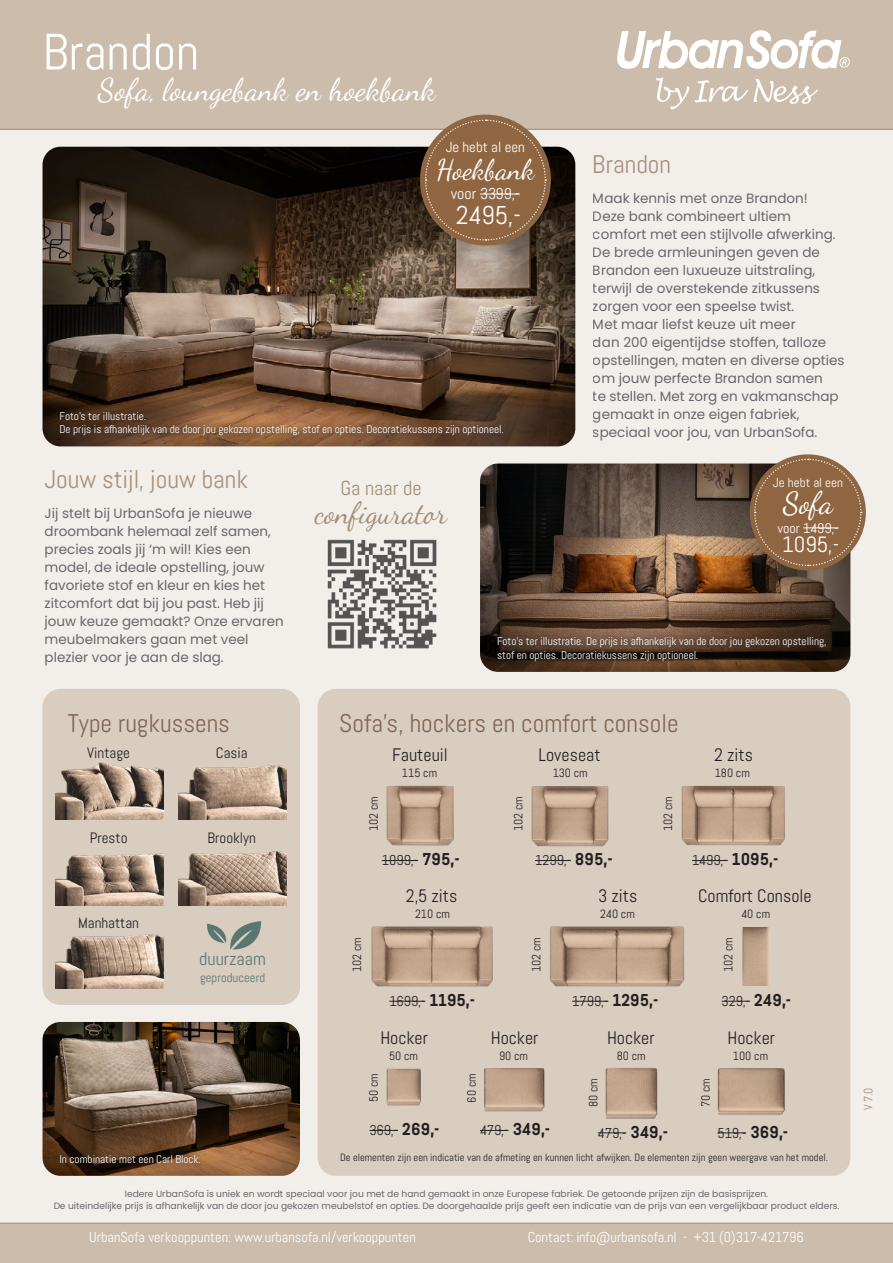
<style>
.page{position:relative;width:893px;height:1263px;background:#fff}
.page>*{position:absolute;margin:0;border:0;box-sizing:border-box;transform-origin:0 0}
.t1{font:51px "Abel";color:#fff}
.t2{font:31.5px "Dancing Script";color:#fff}
.t3{font:30.45px "Dancing Script";color:#fff}
.t4{font:30.3px "Dancing Script";color:#a38e7a}
.t5{font:28.5px "Dancing Script";color:#fff}
.t6{font:25.65px "Abel";color:#fff}
.t7{font:25.5px "Abel";color:#7f6754}
.t8{font:25.5px "Abel";color:#a38e7a}
.t9{font:22.05px "Abel";color:#fff}
.t10{font:20.25px "Abel";color:#a38e7a}
.t11{font:18.15px "Abel";color:#597671}
.t12{font:18px "Abel";color:#231f20}
.t13{font:15.6px "Abel";color:#fff}
.t14{font:15px "Abel";color:#231f20}
.t15{font:14.55px "Abel";color:#fff}
.t16{font:14.4px "Abel";color:#fff}
.t17{font:14.25px "Abel";color:#231f20}
.t18{font:13.8px "Abel";color:#fff}
.t19{font:13.5px/18px "Poppins";color:#636366}
.t20{font:12.9px "Abel";color:#fff}
.t21{font:12.75px "Abel";color:#597671}
.t22{font:12px "Abel";color:#231f20}
.t23{font:12px "Abel";color:#a38e7a}
.t24{font:11.25px/13.5px "Abel";letter-spacing:-.005em;color:#fff}
.t25{font:10.5px "Abel";color:#231f20}
.t26{font:9.15px/11.6px "Poppins";color:#636366;text-align:center}
.s1{font-size:29.85px}
.s2{font-family:"Abel Pro";font-weight:700;font-size:17.1px}
</style>
<div class="page">
<div style="left:0;top:130px;width:893px;height:1092px;background:#f2eeea"></div>
<img style="left:480px;top:463px;width:370px;height:209px">
<div style="left:0;top:0;width:893px;height:129px;background:#ccbcab"></div>
<div style="left:0;top:1223px;width:893px;height:40px;background:#ccbcab"></div>
<img style="left:43px;top:147px;width:532px;height:299px">
<hr style="left:0;top:129px;width:893px;height:1px;background:#a38e7a">
<hr style="left:0;top:1222px;width:893px;height:2px;background:#a38e7a">
<div style="left:318px;top:689px;width:532px;height:487px;background:#d9cdc0;border-radius:18px"></div>
<svg style="left:656px;top:78px;width:162px;height:31px"></svg>
<svg style="left:617px;top:30px;width:233px;height:39px"></svg>
<img style="left:324px;top:533px;width:118px;height:121px">
<img style="left:371px;top:926px;width:122px;height:61px">
<img style="left:681px;top:785px;width:104px;height:61px">
<img style="left:550px;top:926px;width:135px;height:61px">
<img style="left:531px;top:786px;width:78px;height:61px">
<img style="left:717px;top:1068px;width:68px;height:47px">
<img style="left:484px;top:1068px;width:61px;height:44px">
<img style="left:605px;top:1068px;width:53px;height:51px">
<img style="left:386px;top:1068px;width:35px;height:38px">
<hr style="left:535px;top:860px;width:36px;height:1px;background:#231f20">
<hr style="left:692px;top:860px;width:36px;height:1px;background:#231f20">
<hr style="left:389px;top:1001px;width:36px;height:1px;background:#231f20">
<hr style="left:572px;top:1001px;width:36px;height:1px;background:#231f20">
<svg style="left:722px;top:1001px;width:28px;height:1px"></svg>
<svg style="left:717px;top:1132px;width:29px;height:1px"></svg>
<svg style="left:480px;top:1130px;width:28px;height:1px"></svg>
<svg style="left:598px;top:1132px;width:28px;height:1px"></svg>
<svg style="left:369px;top:1130px;width:29px;height:1px"></svg>
<img style="left:386px;top:785px;width:68px;height:61px">
<hr style="left:382px;top:860px;width:36px;height:1px;background:#231f20">
<img style="left:43px;top:1022px;width:257px;height:154px">
<img style="left:743px;top:927px;width:25px;height:58px">
<svg style="left:53px;top:405px;width:457px;height:38px;background:#6c4930"></svg>
<svg style="left:491px;top:630px;width:342px;height:37px;background:#483223"></svg>
<div style="left:750px;top:454px;width:116px;height:116px;background:#906642;border-radius:50%"></div>
<svg style="left:753px;top:458px;width:109px;height:109px"></svg>
<hr style="left:803px;top:528px;width:36px;height:1px;background:#fff">
<div style="left:420px;top:115px;width:131px;height:131px;background:#906642;border-radius:50%"></div>
<svg style="left:424px;top:119px;width:123px;height:122px"></svg>
<hr style="left:480px;top:194px;width:40px;height:1px;background:#fff">
<div style="left:43px;top:689px;width:257px;height:316px;background:#d9cdc0;border-radius:18px"></div>
<img style="left:179px;top:765px;width:108px;height:55px">
<img style="left:56px;top:934px;width:108px;height:55px">
<img style="left:56px;top:762px;width:108px;height:58px">
<img style="left:56px;top:853px;width:108px;height:53px">
<img style="left:179px;top:851px;width:108px;height:55px">
<svg style="left:207px;top:921px;width:55px;height:28px"></svg>
<svg style="left:53px;top:1148px;width:154px;height:22px;background:#4e331c"></svg>
<h1 class="t1" style="left:43px;top:30px;width:158px">Brandon</h1>
<h2 class="t2" style="left:98px;top:77px;width:339px">Sofa, loungebank en hoekbank</h2>
<p class="t15" style="left:446px;top:141px;width:81px">Je hebt al een</p>
<h3 class="t5" style="left:436px;top:158px;width:100px">Hoekbank</h3>
<p class="t13" style="left:451px;top:187px;width:70px">voor 3399,-</p>
<h3 class="t6" style="left:456px;top:203px;width:67px">2495,-</h3>
<p class="t24" style="left:60px;top:410px;width:446px">Foto’s ter illustratie.<br>De prijs is afhankelijk van de door jou gekozen opstelling, stof en opties. Decoratiekussens zijn optioneel.</p>
<h3 class="t8" style="left:593px;top:149px;width:80px">Brandon</h3>
<p class="t19" style="left:593px;top:191px;width:253px">Maak kennis met onze Brandon!<br>Deze bank combineert ultiem comfort met een stijlvolle afwerking.<br>De brede armleuningen geven de Brandon een luxueuze uitstraling, terwijl de overstekende zitkussens zorgen voor een speelse twist.<br>Met maar liefst keuze uit meer<br>dan 200 eigentijdse stoffen, talloze opstellingen, maten en diverse opties om jouw perfecte Brandon samen<br>te stellen. Met zorg en vakmanschap gemaakt in onze eigen fabriek, speciaal voor jou, van UrbanSofa.</p>
<h3 class="t8" style="left:45px;top:470px;width:205px">Jouw stijl, jouw bank</h3>
<p class="t19" style="left:45px;top:506px;width:241px">Jij stelt bij UrbanSofa je nieuwe droombank helemaal zelf samen, precies zoals jij ‘m wil! Kies een model, de ideale opstelling, jouw favoriete stof en kleur en kies het zitcomfort dat bij jou past. Heb jij jouw keuze gemaakt? Onze ervaren meubelmakers gaan met veel plezier voor je aan de slag.</p>
<h3 class="t7" style="left:68px;top:712px;width:164px">Type rugkussens</h3>
<p class="t14" style="left:87px;top:747px;width:44px">Vintage</p>
<p class="t14" style="left:216px;top:747px;width:33px">Casia</p>
<p class="t14" style="left:90px;top:831px;width:39px">Presto</p>
<p class="t14" style="left:208px;top:831px;width:50px">Brooklyn</p>
<p class="t14" style="left:78px;top:916px;width:62px">Manhattan</p>
<h3 class="t11" style="left:199px;top:951px;width:68px">duurzaam</h3>
<p class="t21" style="left:200px;top:972px;width:67px">geproduceerd</p>
<h3 class="t10" style="left:340px;top:479px;width:83px">Ga naar de</h3>
<h3 class="t4" style="left:315px;top:495px;width:135px">configurator</h3>
<p class="t20" style="left:773px;top:477px;width:72px">Je hebt al een</p>
<h3 class="t3" style="left:783px;top:491px;width:51px">So<span class="s1">f</span>a</h3>
<p class="t18" style="left:777px;top:522px;width:63px">voor 1499,-</p>
<h3 class="t9" style="left:782px;top:535px;width:59px">1095,-</h3>
<p class="t24" style="left:497px;top:635px;width:331px">Foto’s ter illustratie. De prijs is afhankelijk van de door jou gekozen opstelling, stof en opties. Decoratiekussens zijn optioneel.</p>
<h3 class="t7" style="left:339px;top:712px;width:341px">Sofa’s, hockers en comfort console</h3>
<h3 class="t12" style="left:392px;top:747px;width:57px">Fauteuil</h3>
<h3 class="t12" style="left:539px;top:747px;width:64px">Loveseat</h3>
<h3 class="t12" style="left:714px;top:747px;width:40px">2 zits</h3>
<p class="t22" style="left:402px;top:768px;width:37px">115 cm</p>
<p class="t22" style="left:553px;top:768px;width:37px">130 cm</p>
<p class="t22" style="left:715px;top:768px;width:37px">180 cm</p>
<p class="t22" style="left:369px;top:831px;width:37px;rotate:-90deg">102 cm</p>
<p class="t22" style="left:513px;top:831px;width:37px;rotate:-90deg">102 cm</p>
<p class="t22" style="left:663px;top:831px;width:37px;rotate:-90deg">102 cm</p>
<p class="t17" style="left:382px;top:854px;width:79px">1099,- <span class="s2">795,-</span></p>
<p class="t17" style="left:535px;top:854px;width:79px">1299,- <span class="s2">895,-</span></p>
<p class="t17" style="left:692px;top:854px;width:88px">1499,- <span class="s2">1095,-</span></p>
<h3 class="t12" style="left:406px;top:887px;width:53px">2,5 zits</h3>
<h3 class="t12" style="left:598px;top:887px;width:41px">3 zits</h3>
<h3 class="t12" style="left:698px;top:887px;width:115px">Comfort Console</h3>
<p class="t22" style="left:415px;top:908px;width:37px">210 cm</p>
<p class="t22" style="left:600px;top:908px;width:36px">240 cm</p>
<p class="t22" style="left:741px;top:908px;width:30px">40 cm</p>
<p class="t22" style="left:352px;top:972px;width:37px;rotate:-90deg">102 cm</p>
<p class="t22" style="left:531px;top:972px;width:37px;rotate:-90deg">102 cm</p>
<p class="t22" style="left:723px;top:972px;width:37px;rotate:-90deg">102 cm</p>
<p class="t17" style="left:389px;top:995px;width:87px">1699,- <span class="s2">1195,-</span></p>
<p class="t17" style="left:572px;top:995px;width:88px">1799,- <span class="s2">1295,-</span></p>
<p class="t17" style="left:722px;top:995px;width:71px">329,- <span class="s2">249,-</span></p>
<h3 class="t12" style="left:380px;top:1030px;width:49px">Hocker</h3>
<h3 class="t12" style="left:491px;top:1030px;width:49px">Hocker</h3>
<h3 class="t12" style="left:607px;top:1030px;width:49px">Hocker</h3>
<h3 class="t12" style="left:728px;top:1030px;width:49px">Hocker</h3>
<p class="t22" style="left:368px;top:1102px;width:30px;rotate:-90deg">50 cm</p>
<p class="t22" style="left:389px;top:1050px;width:30px">50 cm</p>
<p class="t22" style="left:499px;top:1050px;width:31px">90 cm</p>
<p class="t22" style="left:617px;top:1050px;width:30px">80 cm</p>
<p class="t22" style="left:466px;top:1102px;width:31px;rotate:-90deg">60 cm</p>
<p class="t22" style="left:588px;top:1107px;width:30px;rotate:-90deg">80 cm</p>
<p class="t22" style="left:700px;top:1107px;width:31px;rotate:-90deg">70 cm</p>
<p class="t22" style="left:733px;top:1050px;width:37px">100 cm</p>
<p class="t17" style="left:369px;top:1124px;width:71px">369,- <span class="s2">269,-</span></p>
<p class="t17" style="left:480px;top:1124px;width:72px">479,- <span class="s2">349,-</span></p>
<p class="t17" style="left:598px;top:1126px;width:72px">479,- <span class="s2">349,-</span></p>
<p class="t17" style="left:717px;top:1126px;width:72px">519,- <span class="s2">369,-</span></p>
<p class="t25" style="left:340px;top:1153px;width:489px">De elementen zijn een indicatie van de afmeting en kunnen licht afwijken. De elementen zijn geen weergave van het model.</p>
<p class="t24" style="left:60px;top:1153px;width:143px">In combinatie met een Carl Block.</p>
<p class="t26" style="left:53px;top:1189px;width:788px">Iedere UrbanSofa is uniek en wordt speciaal voor jou met de hand gemaakt in onze Europese fabriek. De getoonde prijzen zijn de basisprijzen.<br>De uiteindelijke prijs is afhankelijk van de door jou gekozen meubelstof en opties. De doorgehaalde prijs geeft een indicatie van de prijs van een vergelijkbaar product elders.</p>
<p class="t16" style="left:89px;top:1231px;width:328px">UrbanSofa verkooppunten: www.urbansofa.nl/verkooppunten</p>
<p class="t16" style="left:528px;top:1231px;width:277px">Contact: info@urbansofa.nl - +31 (0)317-421796</p>
<p class="t23" style="left:863px;top:1110px;width:24px;rotate:-90deg">V 7.0</p>
</div>
